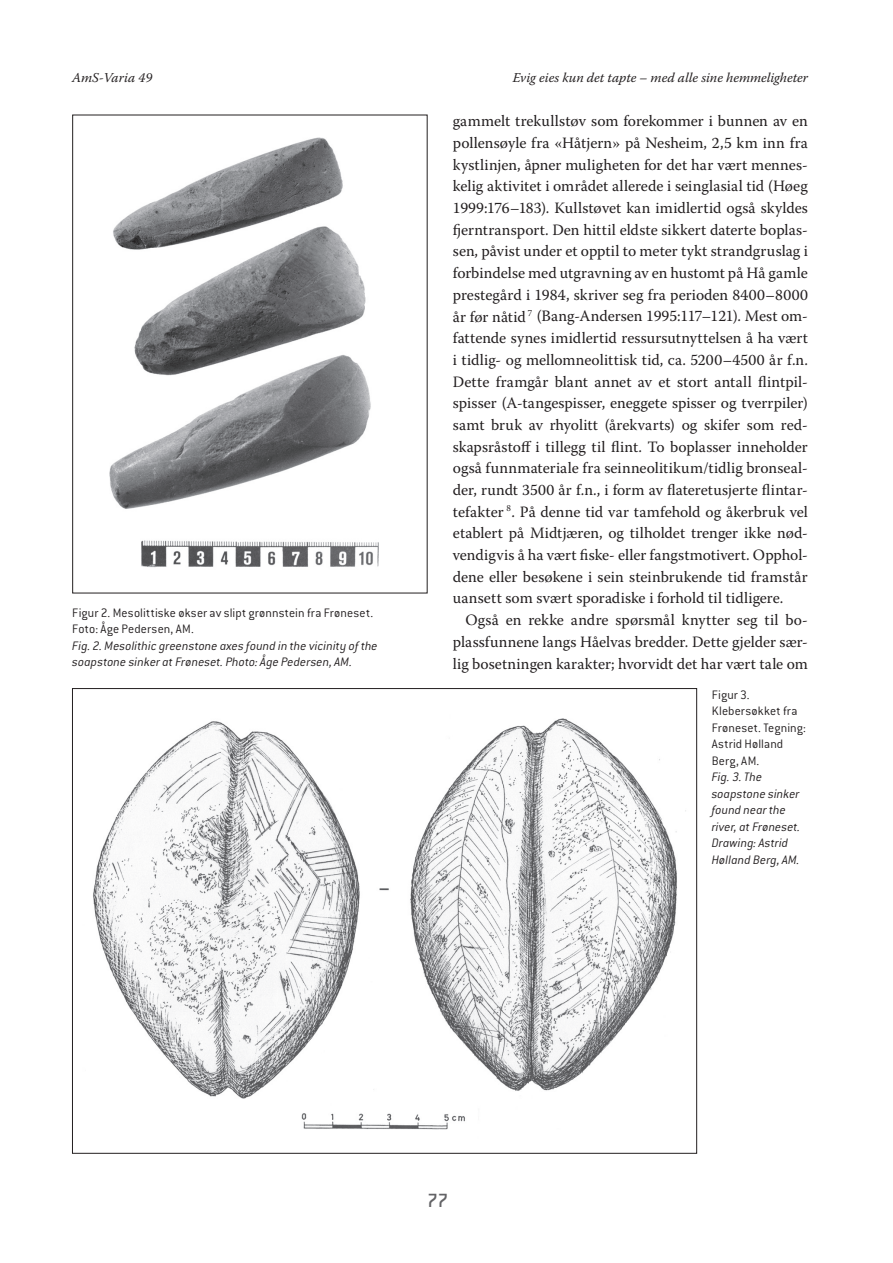
<style>
.page{position:relative;width:893px;height:1263px;background:#fff}
.page>*{position:absolute;margin:0;border:0;box-sizing:border-box;transform-origin:0 0}
.t1{font:500 21px "Conduit ITC";color:#636366}
.t2{font:15.75px/21.8px "Warnock Pro";letter-spacing:.005em;color:#231f20;text-align:justify}
.t3{font:italic 300 13.5px/16.5px "Conduit ITC";letter-spacing:.01em;color:#231f20}
.t4{font:300 13.5px/16.5px "Conduit ITC";letter-spacing:.01em;color:#231f20}
.t5{font:italic 13.5px "Warnock Pro";color:#231f20}
</style>
<div class="page">
<img style="left:109px;top:137px;width:270px;height:431px">
<img style="left:93px;top:718px;width:593px;height:412px">
<p class="t5" style="left:72px;top:69px;width:81px">AmS-Varia 49</p>
<p class="t5" style="left:513px;top:69px;width:297px">Evig eies kun det tapte – med alle sine hemmeligheter</p>
<p class="t4" style="left:72px;top:604px;width:302px">Figur 2. Mesolittiske økser av slipt grønnstein fra Frøneset.<br>Foto: Åge Pedersen, AM.</p>
<p class="t3" style="left:72px;top:637px;width:307px">Fig. 2. Mesolithic greenstone axes found in the vicinity of the soapstone sinker at Frøneset. Photo: Åge Pedersen, AM.</p>
<p class="t2" style="left:453px;top:110px;width:357px">gammelt trekullstøv som forekommer i bunnen av en pollensøyle fra «Håtjern» på Nesheim, 2,5 km inn fra kystlinjen, åpner muligheten for det har vært mennes&shy;kelig aktivitet i området allerede i seinglasial tid (Høeg 1999:176–183). Kullstøvet kan imidlertid også skyldes fjerntransport. Den hittil eldste sikkert daterte boplas&shy;sen, påvist under et opptil to meter tykt strandgruslag i forbindelse med utgravning av en hustomt på Hå gamle prestegård i 1984, skriver seg fra perioden 8400–8000 år før nåtid <sup>7</sup> (Bang-Andersen 1995:117–121). Mest om&shy;fattende synes imidlertid ressursutnyttelsen å ha vært i tidlig- og mellomneolittisk tid, ca. 5200–4500 år f.n.<br>Dette framgår blant annet av et stort antall flintpil&shy;spisser (A-tangespisser, eneggete spisser og tverrpiler) samt bruk av rhyolitt (årekvarts) og skifer som red&shy;skapsråstoff i tillegg til flint. To boplasser inneholder også funnmateriale fra seinneolitikum/tidlig bronseal&shy;der, rundt 3500 år f.n., i form av flateretusjerte flintar&shy;tefakter <sup>8</sup>. På denne tid var tamfehold og åkerbruk vel etablert på Midtjæren, og tilholdet trenger ikke nød&shy;vendigvis å ha vært fiske- eller fangstmotivert. Opphol&shy;dene eller besøkene i sein steinbrukende tid framstår uansett som svært sporadiske i forhold til tidligere.</p>
<p class="t2" style="left:453px;top:609px;width:357px;text-indent:13px">Også en rekke andre spørsmål knytter seg til bo&shy;plassfunnene langs Håelvas bredder. Dette gjelder sær&shy;lig bosetningen karakter; hvorvidt det har vært tale om</p>
<p class="t4" style="left:712px;top:686px;width:96px">Figur 3.<br>Klebersøkket fra<br>Frøneset. Tegning:<br>Astrid Hølland<br>Berg, AM.</p>
<p class="t3" style="left:712px;top:769px;width:90px">Fig. 3. The soapstone sinker found near the river, at Frøneset.<br>Drawing: Astrid<br>Hølland Berg, AM.</p>
<h1 class="t1" style="left:427px;top:1188px;width:23px">77</h1>
</div>
